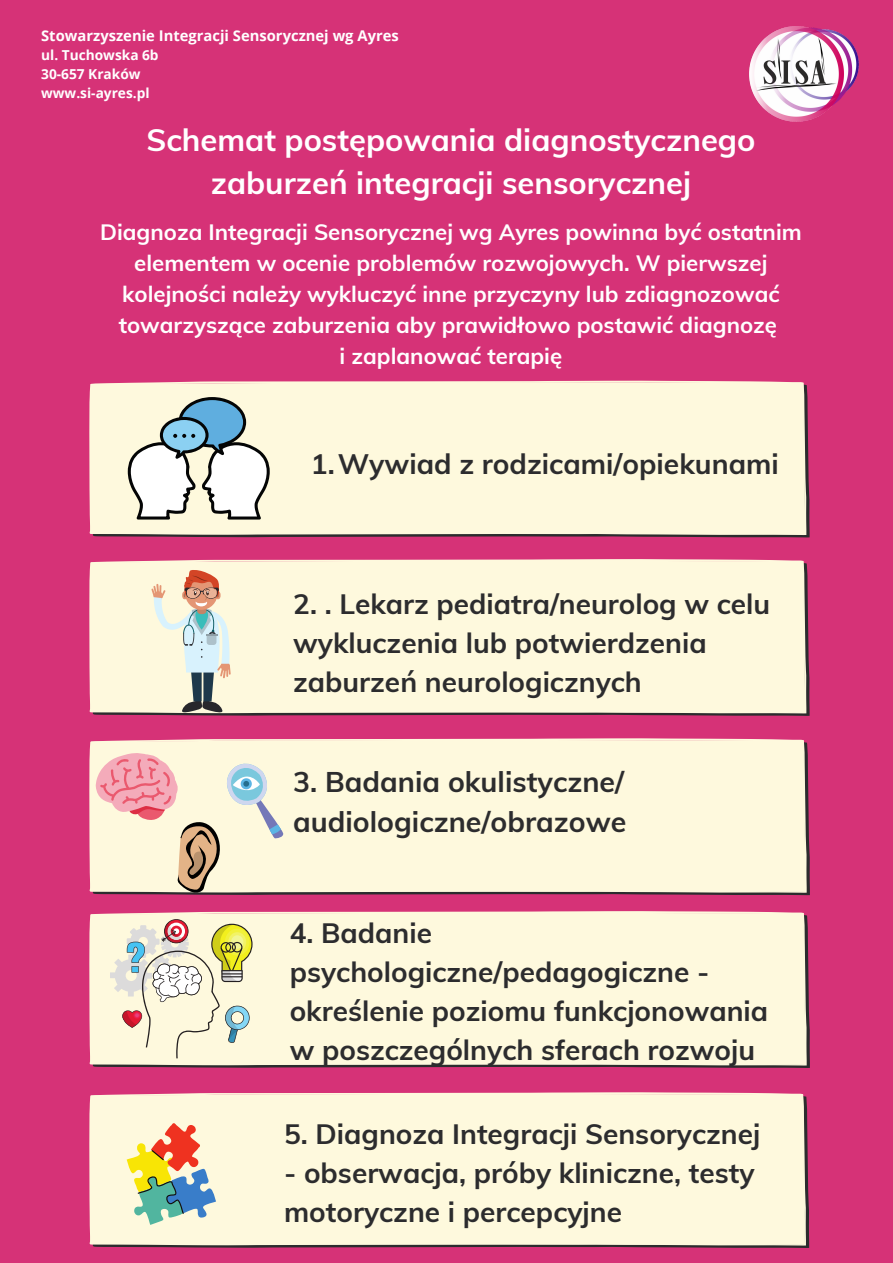
<style>
.page{position:relative;width:893px;height:1263px;background:#d63277}
.page>*{position:absolute;margin:0;border:0;box-sizing:border-box;transform-origin:0 0}
.t1{font:700 30.9px/42.8px "Muli";color:#fff;text-align:center}
.t2{font:700 28.5px/39.4px "Muli";color:#2c2c2e}
.t3{font:700 28.2px "Muli";color:#2c2c2e}
.t4{font:700 27.97px/39px "Muli";color:#2c2c2e}
.t5{font:700 22.2px/31px "Muli";color:#fff;text-align:center}
.t6{font:700 14.77px "Open Sans";color:#fff}
.t7{font:700 13.73px "Open Sans";color:#fff}
</style>
<div class="page">
<svg style="left:93px;top:1096px;width:716px;height:152px;background:#5b3244"></svg>
<div style="left:89px;top:1092px;width:717px;height:153px;background:#fef9dd"></div>
<svg style="left:93px;top:916px;width:717px;height:152px;background:#5d3144"></svg>
<div style="left:89px;top:911px;width:718px;height:154px;background:#fef9dd"></div>
<div style="left:89px;top:738px;width:718px;height:155px;background:#fef9dd"></div>
<svg style="left:93px;top:563px;width:716px;height:153px;background:#5c3043"></svg>
<div style="left:89px;top:559px;width:717px;height:154px;background:#fef9dd"></div>
<div style="left:89px;top:381px;width:717px;height:154px;background:#fef9dd"></div>
<svg style="left:96px;top:751px;width:188px;height:144px;background:#e9d8c7"></svg>
<svg style="left:110px;top:919px;width:142px;height:139px;background:#e5e0c4"></svg>
<svg style="left:151px;top:568px;width:80px;height:145px;background:#dad6c5"></svg>
<svg style="left:127px;top:397px;width:144px;height:122px;background:#c9d3cf"></svg>
<svg style="left:127px;top:1123px;width:89px;height:102px;background:#c7be9b"></svg>
<img style="left:750px;top:26px;width:108px;height:96px">
<p class="t6" style="left:41px;top:25px;width:359px">Stowarzyszenie Integracji Sensorycznej wg Ayres</p>
<p class="t7" style="left:41px;top:45px;width:119px">ul. Tuchowska 6b</p>
<p class="t7" style="left:41px;top:64px;width:101px">30-657 Kraków</p>
<p class="t7" style="left:41px;top:83px;width:110px">www.si-ayres.pl</p>
<p class="t1" style="left:146px;top:118px;width:610px">Schemat postępowania diagnostycznego zaburzeń integracji sensorycznej</p>
<p class="t5" style="left:100px;top:217px;width:703px">Diagnoza Integracji Sensorycznej wg Ayres powinna być ostatnim elementem w ocenie problemów rozwojowych. W pierwszej kolejności należy wykluczyć inne przyczyny lub zdiagnozować towarzyszące zaburzenia aby prawidłowo postawić diagnozę</p>
<p class="t5" style="left:340px;top:340px;width:224px">i zaplanować terapię</p>
<p class="t3" style="left:311px;top:446px;width:469px">1.Wywiad z rodzicami/opiekunami</p>
<p class="t4" style="left:293px;top:584px;width:478px">2. . Lekarz pediatra/neurolog w celu wykluczenia lub potwierdzenia zaburzeń neurologicznych</p>
<p class="t2" style="left:293px;top:762px;width:335px">3. Badania okulistyczne/ audiologiczne/obrazowe</p>
<p class="t4" style="left:290px;top:913px;width:480px">4. Badanie psychologiczne/pedagogiczne - określenie poziomu funkcjonowania</p>
<p class="t4" style="left:290px;top:1030px;width:467px">w poszczególnych sferach rozwoju</p>
<p class="t4" style="left:284px;top:1114px;width:478px">5. Diagnoza Integracji Sensorycznej</p>
<p class="t4" style="left:284px;top:1153px;width:472px">- obserwacja, próby kliniczne, testy motoryczne i percepcyjne</p>
</div>
